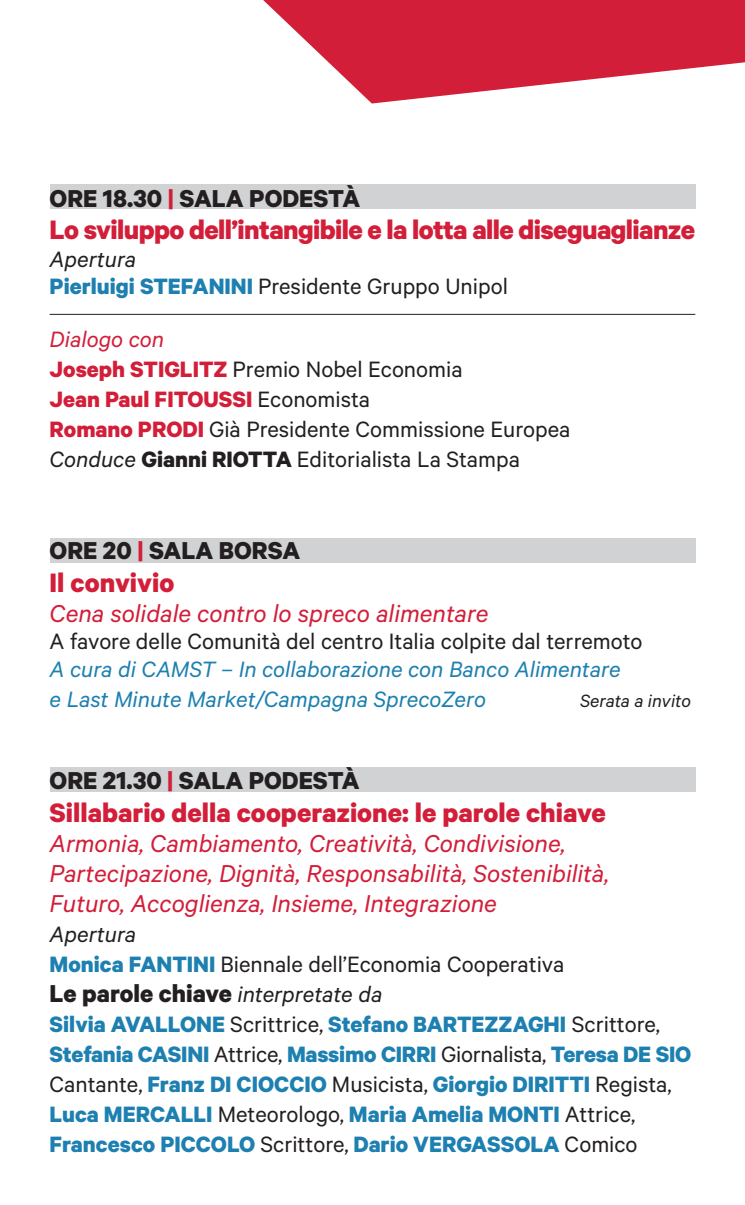
<style>
.page{position:relative;width:745px;height:1205px;background:#fff}
.page>*{position:absolute;margin:0;border:0;box-sizing:border-box;transform-origin:0 0}
.t1{font:700 30px "Calibre";letter-spacing:-.015em;color:#d31e39}
.t2{font:italic 27.5px/30px "Calibre";color:#d31e39}
.t3{font:700 27.5px "Calibre";color:#231f20}
.t4{font:25px/30px "Calibre";color:#231f20}
.t5{font:700 25px/30px "Calibre";color:#1d80b0}
.t6{font:italic 25px/30px "Calibre";color:#1d80b0}
.t7{font:italic 20px "Calibre";color:#231f20}
.s1{color:#d31e39}
.s2{font-style:italic}
.s3{font-weight:700;color:#1d80b0}
.s4{font-style:italic;color:#d31e39}
.s5{font-weight:700;color:#d31e39}
.s6{font-weight:700}
.s7{font-weight:400;font-style:italic;font-size:25px}
.s8{font-weight:400;color:#231f20}
</style>
<div class="page">
<svg style="left:263px;top:0;width:481px;height:104px;fill:#d31e39"></svg>
<div style="left:50px;top:538px;width:644px;height:25px;background:#d1d2d4"></div>
<div style="left:50px;top:767px;width:644px;height:25px;background:#d1d2d4"></div>
<div style="left:50px;top:184px;width:644px;height:25px;background:#d1d2d4"></div>
<hr style="left:50px;top:314px;width:644px;height:1px;background:#231f20">
<p class="t3" style="left:50px;top:181px;width:312px">ORE 18.30 <span class="s1">|</span> SALA PODESTÀ</p>
<p class="t1" style="left:50px;top:211px;width:646px">Lo sviluppo dell’intangibile e la lotta alle diseguaglianze</p>
<p class="t4" style="left:50px;top:244px;width:459px;line-height:27.5px"><span class="s2">Apertura<br></span><span class="s3">Pierluigi STEFANINI</span> Presidente Gruppo Unipol</p>
<p class="t4" style="left:50px;top:323px;width:522px"><span class="s4">Dialogo con<br></span><span class="s5">Joseph STIGLITZ</span> Premio Nobel Economia<br><span class="s5">Jean Paul FITOUSSI</span> Economista<br><span class="s5">Romano PRODI</span> Già Presidente Commissione Europea <span class="s2">Conduce</span> <span class="s6">Gianni RIOTTA</span> Editorialista La Stampa</p>
<p class="t3" style="left:50px;top:534px;width:252px">ORE 20 <span class="s1">|</span> SALA BORSA</p>
<p class="t1" style="left:50px;top:564px;width:126px">Il convivio</p>
<p class="t2" style="left:50px;top:597px;width:440px">Cena solidale contro lo spreco alimentare</p>
<p class="t4" style="left:50px;top:625px;width:594px">A favore delle Comunità del centro Italia colpite dal terremoto</p>
<p class="t6" style="left:50px;top:653px;width:572px">A cura di CAMST – In collaborazione con Banco Alimentare e Last Minute Market/Campagna SprecoZero</p>
<p class="t7" style="left:579px;top:689px;width:112px">Serata a invito</p>
<p class="t3" style="left:50px;top:764px;width:311px">ORE 21.30 <span class="s1">|</span> SALA PODESTÀ</p>
<p class="t1" style="left:50px;top:794px;width:557px">Sillabario della cooperazione: le parole chiave</p>
<p class="t2" style="left:50px;top:827px;width:560px">Armonia, Cambiamento, Creatività, Condivisione,<br>Partecipazione, Dignità, Responsabilità, Sostenibilità,<br>Futuro, Accoglienza, Insieme, Integrazione</p>
<p class="t4" style="left:50px;top:918px;width:515px"><span class="s2">Apertura<br></span><span class="s3">Monica FANTINI</span> Biennale dell’Economia Cooperativa</p>
<p class="t3" style="left:50px;top:976px;width:334px">Le parole chiave <span class="s7">interpretate da</span></p>
<p class="t5" style="left:50px;top:1008px;width:642px">Silvia AVALLONE <span class="s8">Scrittrice,</span> Stefano BARTEZZAGHI <span class="s8">Scrittore, </span>Stefania CASINI <span class="s8">Attrice,</span> Massimo CIRRI <span class="s8">Giornalista,</span> Teresa DE SIO <span class="s8">Cantante,</span> Franz DI CIOCCIO <span class="s8">Musicista,</span> Giorgio DIRITTI <span class="s8">Regista, </span>Luca MERCALLI <span class="s8">Meteorologo,</span> Maria Amelia MONTI <span class="s8">Attrice, </span>Francesco PICCOLO <span class="s8">Scrittore,</span> Dario VERGASSOLA <span class="s8">Comico</span></p>
</div>
